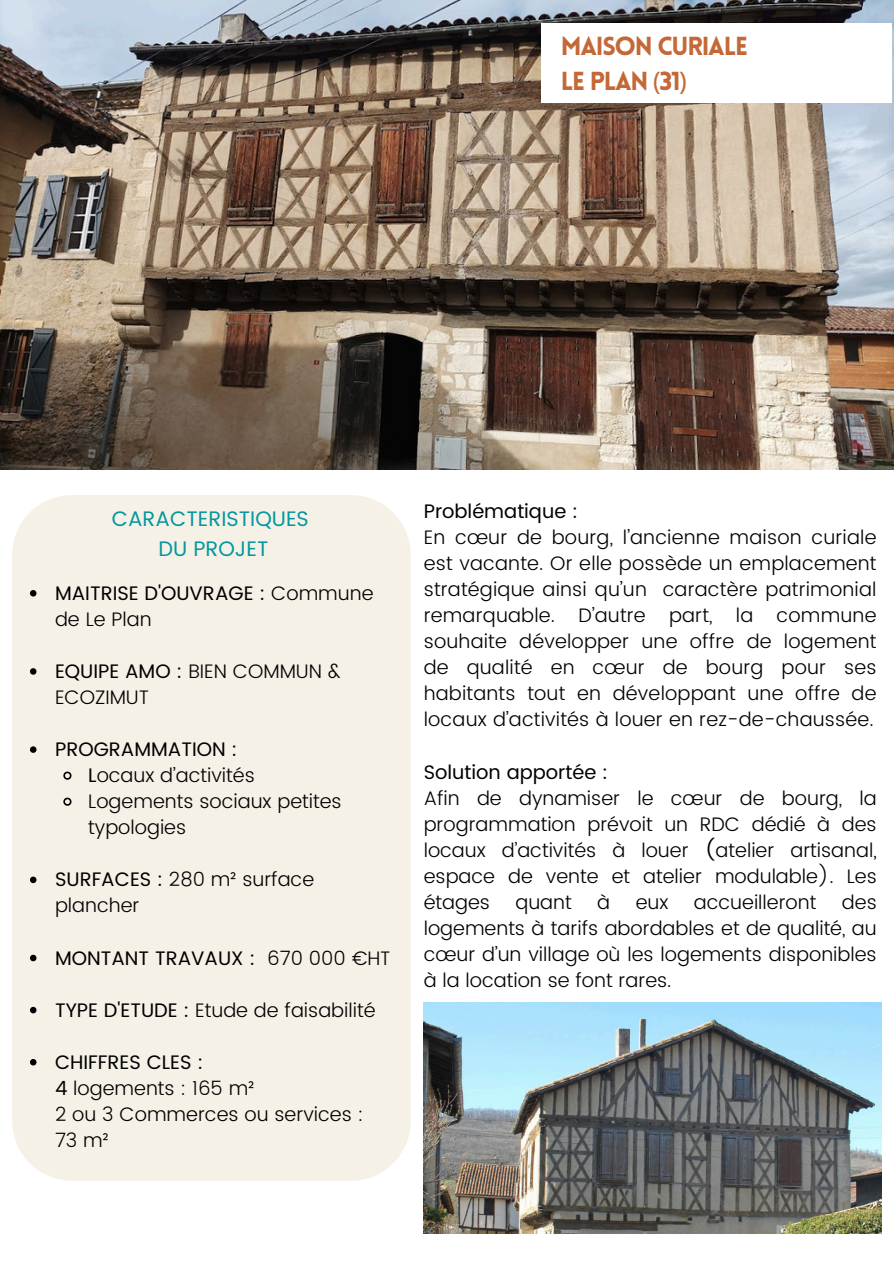
<style>
.page{position:relative;width:894px;height:1264px;background:#fff}
.page>*{position:absolute;margin:0;border:0;box-sizing:border-box;transform-origin:0 0}
.t1{font:900 25.5px/34.8px "Lovelo";letter-spacing:-.05em;color:#c46838}
.t2{font:21px "Poppins";color:#03989e}
.t3{font:300 19.5px/26.1px "Poppins";color:#000}
.t4{font:19.5px/26.1px "Poppins";color:#000}
.s1{font-family:"Noto Sans";font-weight:400}
.s2{font-weight:300}
.s3{font-weight:400}
</style>
<div class="page">
<img style="left:0;top:0;width:893px;height:469px">
<div style="left:541px;top:23px;width:350px;height:79px;background:#fff"></div>
<div style="left:12px;top:495px;width:398px;height:685px;background:#f6f1e7;border-radius:60px"></div>
<img style="left:423px;top:1002px;width:458px;height:230px">
<svg style="left:30px;top:590px;width:6px;height:6px"></svg>
<svg style="left:30px;top:668px;width:6px;height:6px"></svg>
<svg style="left:30px;top:746px;width:6px;height:6px"></svg>
<svg style="left:63px;top:771px;width:9px;height:9px"></svg>
<svg style="left:63px;top:797px;width:9px;height:9px"></svg>
<svg style="left:30px;top:876px;width:6px;height:7px"></svg>
<svg style="left:30px;top:954px;width:6px;height:7px"></svg>
<svg style="left:30px;top:1006px;width:6px;height:7px"></svg>
<svg style="left:30px;top:1059px;width:6px;height:6px"></svg>
<h1 class="t1" style="left:560px;top:31px;width:188px">MAISON CURIALE<br>LE PLAN <span class="s1">(</span>31<span class="s1">)</span></h1>
<p class="t2" style="left:112px;top:507px;width:198px">CARACTERISTIQUES</p>
<p class="t2" style="left:158px;top:536px;width:112px">DU PROJET</p>
<p class="t4" style="left:55px;top:580px;width:320px">MAITRISE D'OUVRAGE : <span class="s2">Commune de Le Plan</span></p>
<p class="t3" style="left:55px;top:658px;width:287px"><span class="s3">EQUIPE AMO :</span> BIEN COMMUN &amp;<br>ECOZIMUT</p>
<p class="t3" style="left:88px;top:736px;width:255px;text-indent:-33px"><span class="s3">PROGRAMMATION :<br>L</span>ocaux d’activités<br>Logements sociaux petites typologies</p>
<p class="t3" style="left:55px;top:866px;width:260px"><span class="s3">SURFACES :</span> 280 m² surface plancher</p>
<p class="t4" style="left:55px;top:944px;width:337px">MONTANT TRAVAUX : <span class="s2">670 000 €HT</span></p>
<p class="t3" style="left:55px;top:996px;width:322px"><span class="s3">TYPE D'ETUDE :</span> Etude de faisabilité</p>
<p class="t3" style="left:55px;top:1048px;width:310px"><span class="s3">CHIFFRES CLES :<br>4</span> logements : 165 m²<br>2 ou 3 Commerces ou services :<br>73 m²</p>
<p class="t4" style="left:423px;top:498px;width:156px">Problématique :</p>
<p class="t3" style="left:423px;top:524px;width:454px;text-align:justify">En cœur de bourg, l’ancienne maison curiale est vacante. Or elle possède un emplacement stratégique ainsi qu’un caractère patrimonial remarquable. D’autre part, la commune souhaite développer une offre de logement de qualité en cœur de bourg pour ses habitants tout en développant une offre de locaux d’activités à louer en rez-de-chaussée.</p>
<p class="t4" style="left:423px;top:758px;width:186px">Solution apportée :</p>
<p class="t3" style="left:423px;top:784px;width:454px;text-align:justify">Afin de dynamiser le cœur de bourg, la programmation prévoit un RDC dédié à des locaux d’activités à louer <span class="s3">(</span>atelier artisanal, espace de vente et atelier modulable). Les étages</p>
<p class="t3" style="left:515px;top:889px;width:58px">quant</p>
<p class="t3" style="left:597px;top:889px;width:14px">à</p>
<p class="t3" style="left:635px;top:889px;width:34px">eux</p>
<p class="t3" style="left:693px;top:889px;width:124px">accueilleront</p>
<p class="t3" style="left:423px;top:889px;width:454px;text-align:justify;text-indent:418px">des logements à tarifs abordables et de qualité, au cœur d’un village où les logements disponibles à la location se font rares.</p>
</div>
